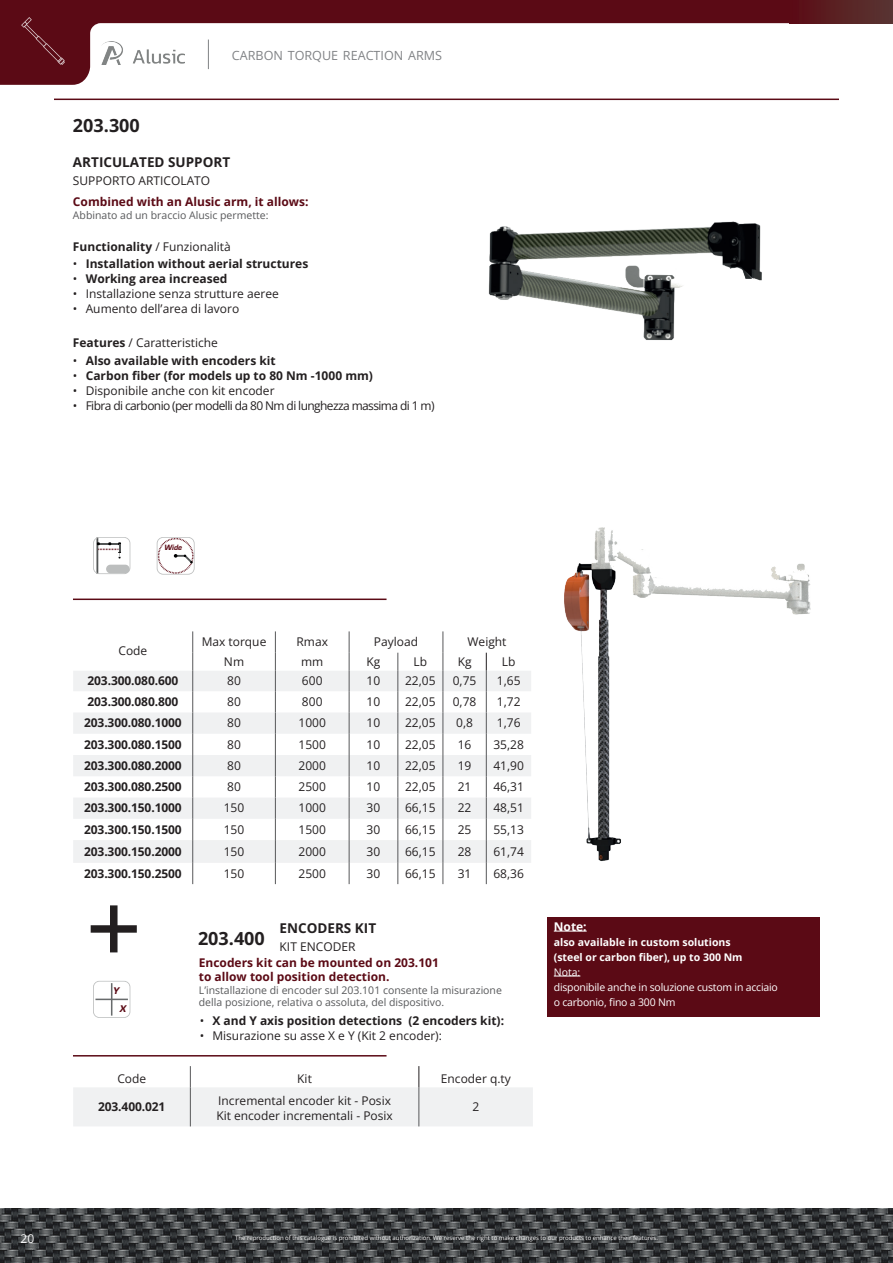
<style>
.page{position:relative;width:893px;height:1263px;background:#fff}
.page>*{position:absolute;margin:0;border:0;box-sizing:border-box;transform-origin:0 0}
.t1{font:500 97.5px "Open Sans";color:#231f20}
.t2{font:700 18px "Open Sans";color:#231f20}
.t3{font:700 13.5px "Open Sans";color:#231f20}
.t4{font:12.6px "Open Sans";color:#808285}
.t5{font:12px/15px "Open Sans";color:#231f20}
.t6{font:700 12px "Open Sans";color:#231f20}
.t7{font:700 12px/14.4px "Open Sans";color:#5b0a15}
.t8{font:12px "Open Sans";letter-spacing:-.05em;color:#231f20}
.t9{font:700 12px "Open Sans";color:#fff}
.t10{font:12px "Open Sans";color:#fff}
.t11{font:10.5px/12.6px "Open Sans";color:#57585a}
.t12{font:10.5px/15px "Open Sans";letter-spacing:-.02em;color:#fff}
.t13{font:700 10.5px/15px "Open Sans";color:#fff}
.t14{font:10.05px "Eurostile Hea Ita";color:#5b0a15}
.t15{font:7.95px "Eurostile Hea Ita";color:#5b0a15}
.t16{font:6px "Open Sans";color:#fff}
.s1{font-weight:400}
.s2{font-weight:700}
</style>
<div class="page">
<img style="left:0;top:1209px;width:893px;height:54px">
<hr style="left:54px;top:99px;width:785px;height:1px;background:#5b0a15">
<svg style="left:0;top:0;width:893px;height:85px"></svg>
<img style="left:14px;top:13px;width:57px;height:56px">
<svg style="left:208px;top:40px;width:1px;height:29px"></svg>
<img style="left:488px;top:221px;width:274px;height:119px">
<svg style="left:93px;top:537px;width:37px;height:37px"></svg>
<svg style="left:93px;top:981px;width:37px;height:37px"></svg>
<hr style="left:111px;top:983px;width:1px;height:32px;background:#686b6c">
<hr style="left:95px;top:998px;width:33px;height:2px;background:#686b6c">
<svg style="left:157px;top:537px;width:38px;height:38px"></svg>
<img style="left:564px;top:527px;width:247px;height:334px">
<hr style="left:73px;top:598px;width:314px;height:2px;background:#5b0a15">
<hr style="left:73px;top:1055px;width:314px;height:1px;background:#5b0a15">
<svg style="left:73px;top:671px;width:458px;height:192px;fill:#f0f1f2"></svg>
<svg style="left:397px;top:653px;width:2px;height:231px"></svg>
<svg style="left:486px;top:653px;width:1px;height:231px"></svg>
<svg style="left:349px;top:631px;width:1px;height:253px"></svg>
<svg style="left:443px;top:631px;width:1px;height:253px"></svg>
<svg style="left:192px;top:631px;width:1px;height:253px"></svg>
<svg style="left:275px;top:631px;width:1px;height:253px"></svg>
<svg style="left:73px;top:1066px;width:460px;height:60px"></svg>
<div style="left:548px;top:917px;width:272px;height:100px;background:#5b0a15"></div>
<hr style="left:554px;top:931px;width:33px;height:1px;background:#fff">
<svg style="left:554px;top:976px;width:26px;height:1px"></svg>
<div style="left:789px;top:0;width:104px;height:23px;background:linear-gradient(to right,#5b0c14,#583632)"></div>
<h2 class="t2" style="left:73px;top:112px;width:68px">203.300</h2>
<p class="t4" style="left:232px;top:47px;width:212px">CARBON TORQU E REACTION ARMS</p>
<p class="t3" style="left:73px;top:153px;width:159px">ARTICULATED SUPPORT</p>
<p class="t5" style="left:73px;top:173px;width:139px">SUPPORTO ARTICOLATO</p>
<p class="t7" style="left:73px;top:194px;width:237px">Combined with an Alusic arm, it allows:</p>
<p class="t11" style="left:73px;top:208px;width:197px">Abbinato ad un braccio Alusic permette:</p>
<p class="t6" style="left:73px;top:238px;width:159px">Functionality <span class="s1">/ Funzionalità</span></p>
<p class="t6" style="left:73px;top:255px;width:237px"><span class="s1">•</span> Installation without aerial structures</p>
<p class="t6" style="left:73px;top:270px;width:156px"><span class="s1">•</span> Working area increased</p>
<p class="t5" style="left:73px;top:286px;width:207px">• Installazione senza strutture aeree</p>
<p class="t5" style="left:73px;top:301px;width:168px">• Aumento dell’area di lavoro</p>
<p class="t5" style="left:73px;top:335px;width:147px"><span class="s2">Features</span> / Caratteristiche</p>
<p class="t6" style="left:73px;top:352px;width:204px"><span class="s1">•</span> Also available with encoders kit</p>
<p class="t6" style="left:73px;top:367px;width:301px"><span class="s1">•</span> Carbon fiber (for models up to 80 Nm -1000 mm)</p>
<p class="t5" style="left:73px;top:383px;width:203px">• Disponibile anche con kit encoder</p>
<p class="t8" style="left:73px;top:398px;width:363px">• Fibra di carbonio (per modelli da 80 Nm di lunghezza massima di 1 m)</p>
<p class="t15" style="left:165px;top:542px;width:19px">Wide</p>
<p class="t5" style="left:119px;top:643px;width:30px">Code</p>
<p class="t5" style="left:202px;top:634px;width:66px">Max torque</p>
<p class="t5" style="left:296px;top:634px;width:33px">Rmax</p>
<p class="t5" style="left:374px;top:634px;width:46px">Payload</p>
<p class="t5" style="left:468px;top:634px;width:40px">Weight</p>
<p class="t5" style="left:224px;top:654px;width:22px">Nm</p>
<p class="t5" style="left:301px;top:654px;width:24px">mm</p>
<p class="t5" style="left:367px;top:654px;width:15px">Kg</p>
<p class="t5" style="left:414px;top:654px;width:15px">Lb</p>
<p class="t5" style="left:458px;top:654px;width:15px">Kg</p>
<p class="t5" style="left:502px;top:654px;width:15px">Lb</p>
<p class="t6" style="left:87px;top:672px;width:92px">203.300.080.600</p>
<p class="t5" style="left:227px;top:673px;width:15px">80</p>
<p class="t5" style="left:302px;top:673px;width:22px">600</p>
<p class="t5" style="left:367px;top:673px;width:15px">10</p>
<p class="t5" style="left:405px;top:673px;width:32px">22,05</p>
<p class="t5" style="left:453px;top:673px;width:25px">0,75</p>
<p class="t5" style="left:497px;top:673px;width:25px">1,65</p>
<p class="t6" style="left:87px;top:693px;width:92px">203.300.080.800</p>
<p class="t5" style="left:227px;top:694px;width:15px">80</p>
<p class="t5" style="left:302px;top:694px;width:22px">800</p>
<p class="t5" style="left:367px;top:694px;width:15px">10</p>
<p class="t5" style="left:405px;top:694px;width:32px">22,05</p>
<p class="t5" style="left:453px;top:694px;width:25px">0,78</p>
<p class="t5" style="left:497px;top:694px;width:25px">1,72</p>
<p class="t6" style="left:84px;top:715px;width:99px">203.300.080.1000</p>
<p class="t5" style="left:227px;top:715px;width:15px">80</p>
<p class="t5" style="left:299px;top:715px;width:29px">1000</p>
<p class="t5" style="left:367px;top:715px;width:15px">10</p>
<p class="t5" style="left:405px;top:715px;width:32px">22,05</p>
<p class="t5" style="left:456px;top:715px;width:18px">0,8</p>
<p class="t5" style="left:497px;top:715px;width:25px">1,76</p>
<p class="t6" style="left:84px;top:736px;width:99px">203.300.080.1500</p>
<p class="t5" style="left:227px;top:736px;width:15px">80</p>
<p class="t5" style="left:299px;top:736px;width:29px">1500</p>
<p class="t5" style="left:367px;top:736px;width:15px">10</p>
<p class="t5" style="left:405px;top:736px;width:32px">22,05</p>
<p class="t5" style="left:458px;top:736px;width:15px">16</p>
<p class="t5" style="left:493px;top:736px;width:32px">35,28</p>
<p class="t6" style="left:84px;top:757px;width:99px">203.300.080.2000</p>
<p class="t5" style="left:227px;top:758px;width:15px">80</p>
<p class="t5" style="left:299px;top:758px;width:29px">2000</p>
<p class="t5" style="left:367px;top:758px;width:15px">10</p>
<p class="t5" style="left:405px;top:758px;width:32px">22,05</p>
<p class="t5" style="left:458px;top:758px;width:15px">19</p>
<p class="t5" style="left:493px;top:758px;width:32px">41,90</p>
<p class="t6" style="left:84px;top:778px;width:99px">203.300.080.2500</p>
<p class="t5" style="left:227px;top:779px;width:15px">80</p>
<p class="t5" style="left:299px;top:779px;width:29px">2500</p>
<p class="t5" style="left:367px;top:779px;width:15px">10</p>
<p class="t5" style="left:405px;top:779px;width:32px">22,05</p>
<p class="t5" style="left:458px;top:779px;width:15px">21</p>
<p class="t5" style="left:493px;top:779px;width:32px">46,31</p>
<p class="t6" style="left:84px;top:800px;width:99px">203.300.150.1000</p>
<p class="t5" style="left:224px;top:800px;width:22px">150</p>
<p class="t5" style="left:299px;top:800px;width:29px">1000</p>
<p class="t5" style="left:367px;top:800px;width:15px">30</p>
<p class="t5" style="left:405px;top:800px;width:32px">66,15</p>
<p class="t5" style="left:458px;top:800px;width:15px">22</p>
<p class="t5" style="left:493px;top:800px;width:32px">48,51</p>
<p class="t6" style="left:84px;top:821px;width:99px">203.300.150.1500</p>
<p class="t5" style="left:224px;top:822px;width:22px">150</p>
<p class="t5" style="left:299px;top:822px;width:29px">1500</p>
<p class="t5" style="left:367px;top:822px;width:15px">30</p>
<p class="t5" style="left:405px;top:822px;width:32px">66,15</p>
<p class="t5" style="left:458px;top:822px;width:15px">25</p>
<p class="t5" style="left:493px;top:822px;width:32px">55,13</p>
<p class="t6" style="left:84px;top:843px;width:99px">203.300.150.2000</p>
<p class="t5" style="left:224px;top:844px;width:22px">150</p>
<p class="t5" style="left:299px;top:844px;width:29px">2000</p>
<p class="t5" style="left:367px;top:844px;width:15px">30</p>
<p class="t5" style="left:405px;top:844px;width:32px">66,15</p>
<p class="t5" style="left:458px;top:844px;width:15px">28</p>
<p class="t5" style="left:493px;top:844px;width:32px">61,74</p>
<p class="t6" style="left:84px;top:865px;width:99px">203.300.150.2500</p>
<p class="t5" style="left:224px;top:866px;width:22px">150</p>
<p class="t5" style="left:299px;top:866px;width:29px">2500</p>
<p class="t5" style="left:367px;top:866px;width:15px">30</p>
<p class="t5" style="left:405px;top:866px;width:32px">66,15</p>
<p class="t5" style="left:458px;top:866px;width:15px">31</p>
<p class="t5" style="left:493px;top:866px;width:32px">68,36</p>
<h1 class="t1" style="left:86px;top:861px;width:57px">+</h1>
<p class="t14" style="left:113px;top:984px;width:8px">Y</p>
<p class="t14" style="left:120px;top:1001px;width:8px">X</p>
<h2 class="t2" style="left:198px;top:926px;width:68px">203.400</h2>
<p class="t3" style="left:280px;top:918px;width:98px">ENCODERS KIT</p>
<p class="t5" style="left:280px;top:939px;width:77px">KIT ENCODER</p>
<p class="t7" style="left:199px;top:955px;width:242px">Encoders kit can be mounted on 203.101 to allow tool position detection.</p>
<p class="t11" style="left:199px;top:983px;width:305px">L’installazione di encoder sul 203.101 consente la misurazione della posizione, relativa o assoluta, del dispositivo.</p>
<p class="t6" style="left:200px;top:1012px;width:306px"><span class="s1">•</span> X and Y axis position detections (2 encoders kit):</p>
<p class="t5" style="left:200px;top:1028px;width:244px">• Misurazione su asse X e Y (Kit 2 encoder):</p>
<p class="t5" style="left:117px;top:1071px;width:30px">Code</p>
<p class="t5" style="left:297px;top:1071px;width:16px">Kit</p>
<p class="t5" style="left:441px;top:1071px;width:71px">Encoder q.ty</p>
<p class="t6" style="left:98px;top:1098px;width:69px">203.400.021</p>
<p class="t5" style="left:216px;top:1093px;width:178px">Incremental encoder kit - Posix<br>Kit encoder incrementali - Posix</p>
<p class="t5" style="left:472px;top:1099px;width:8px">2</p>
<p class="t9" style="left:554px;top:918px;width:34px">Note:</p>
<p class="t13" style="left:554px;top:934px;width:190px">also available in custom solutions (steel or carbon fiber), up to 300 Nm</p>
<p class="t12" style="left:554px;top:964px;width:226px">Nota:<br>disponibile anche in soluzione custom in acciaio o carbonio, fino a 300 Nm</p>
<p class="t10" style="left:21px;top:1230px;width:15px">20</p>
<p class="t16" style="left:235px;top:1233px;width:424px">The reproduction of this catalogue is prohibited without authorization. We reserve the right to make changes to our products to enhance their features.</p>
</div>
